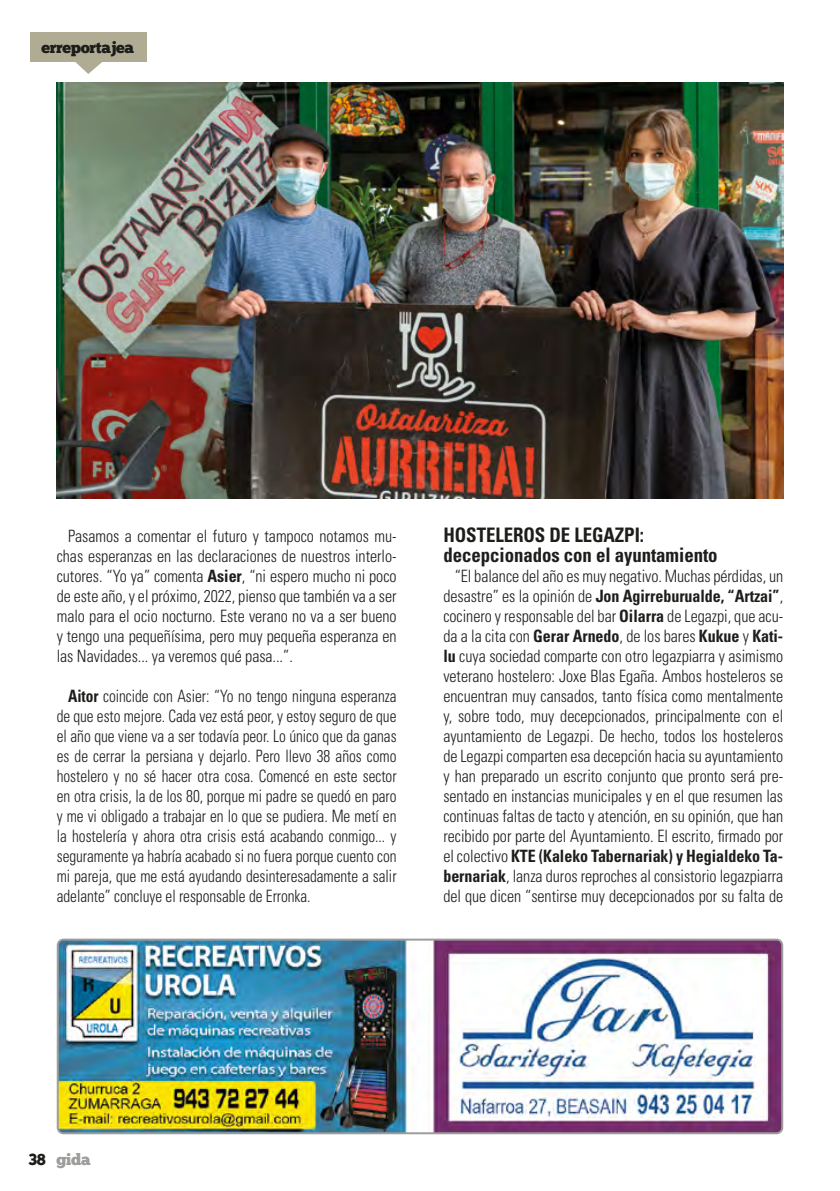
<style>
.page{position:relative;width:840px;height:1191px;background:#fff}
.page>*{position:absolute;margin:0;border:0;box-sizing:border-box;transform-origin:0 0}
.t1{font:700 condensed 20px/20px "Univers";letter-spacing:-.005em;color:#1d1d1b;scale:.94 1}
.t2{font:300 condensed 17px/20px "Univers";letter-spacing:-.005em;color:#1d1d1b;text-align:justify;scale:.94 1}
.t3{font:300 condensed 17px/20px "Univers";letter-spacing:-.005em;color:#1d1d1b;text-align:justify;scale:.9 1}
.t4{font:16px "Chunk Five Ex";letter-spacing:-.02em;color:#1d1d1b}
.t5{font:16px "Chunk Five Ex";letter-spacing:-.02em;color:#9d9d9c}
.s1{font-weight:700}
.s2{color:#1d1d1b}
</style>
<div class="page">
<img style="left:58px;top:939px;width:723px;height:194px">
<div style="left:57px;top:938px;width:725px;height:196px;border:2px solid #9d9d9c;border-radius:6px"></div>
<img style="left:57px;top:83px;width:726px;height:415px">
<svg style="left:75px;top:62px;width:27px;height:12px"></svg>
<div style="left:30px;top:32px;width:117px;height:30px;background:#b0ac94"></div>
<p class="t4" style="left:41px;top:35px;width:94px">erreportajea</p>
<p class="t2" style="left:57px;top:525px;width:363px;text-indent:11px">Pasamos a comentar el futuro y tampoco notamos mu&shy;chas esperanzas en las declaraciones de nuestros interlo&shy;cutores. “Yo ya” comenta <span class="s1">Asier</span>, “ni espero mucho ni poco de este año, y el próximo, 2022, pienso que también va a ser malo para el ocio nocturno. Este verano no va a ser bueno y tengo una pequeñísima, pero muy pequeña esperanza en las Navidades... ya veremos qué pasa...”.</p>
<p class="t3" style="left:57px;top:685px;width:379px;text-indent:11px"><span class="s1">Aitor</span> coincide con Asier: “Yo no tengo ninguna esperanza de que esto mejore. Cada vez está peor, y estoy seguro de que el año que viene va a ser todavía peor. Lo único que da ganas es de cerrar la persiana y dejarlo. Pero llevo 38 años como hostelero y no sé hacer otra cosa. Comencé en este sector en otra crisis, la de los 80, porque mi padre se quedó en paro y me vi obligado a trabajar en lo que se pudiera. Me metí en la hostelería y ahora otra crisis está acabando conmigo... y seguramente ya habría acabado si no fuera porque cuento con mi pareja, que me está ayudando desinteresadamente a salir adelante” concluye el responsable de Erronka.</p>
<p class="t1" style="left:443px;top:524px;width:293px">HOSTELEROS DE LEGAZPI: decepcionados con el ayuntamiento</p>
<p class="t2" style="left:443px;top:565px;width:363px;text-indent:11px">“El balance del año es muy negativo. Muchas pérdidas, un desastre” es la opinión de <span class="s1">Jon Agirreburualde, “Artzai”</span>, cocinero y responsable del bar <span class="s1">Oilarra</span> de Legazpi, que acu&shy;da a la cita con <span class="s1">Gerar Arnedo</span>, de los bares <span class="s1">Kukue</span> y <span class="s1">Kati&shy;lu</span> cuya sociedad comparte con otro legazpiarra y asimismo veterano hostelero: Joxe Blas Egaña. Ambos hosteleros se encuentran muy cansados, tanto física como mentalmente y, sobre todo, muy decepcionados, principalmente con el ayuntamiento de Legazpi. De hecho, todos los hosteleros de Legazpi comparten esa decepción hacia su ayuntamiento y han preparado un escrito conjunto que pronto será pre&shy;sentado en instancias municipales y en el que resumen las continuas faltas de tacto y atención, en su opinión, que han recibido por parte del Ayuntamiento. El escrito, firmado por el colectivo <span class="s1">KTE (Kaleko Tabernariak) y Hegialdeko Ta&shy;bernariak</span>, lanza duros reproches al consistorio legazpiarra del que dicen “sentirse muy decepcionados por su falta de</p>
<p class="t5" style="left:28px;top:1147px;width:64px"><span class="s2">38</span> gida</p>
</div>
